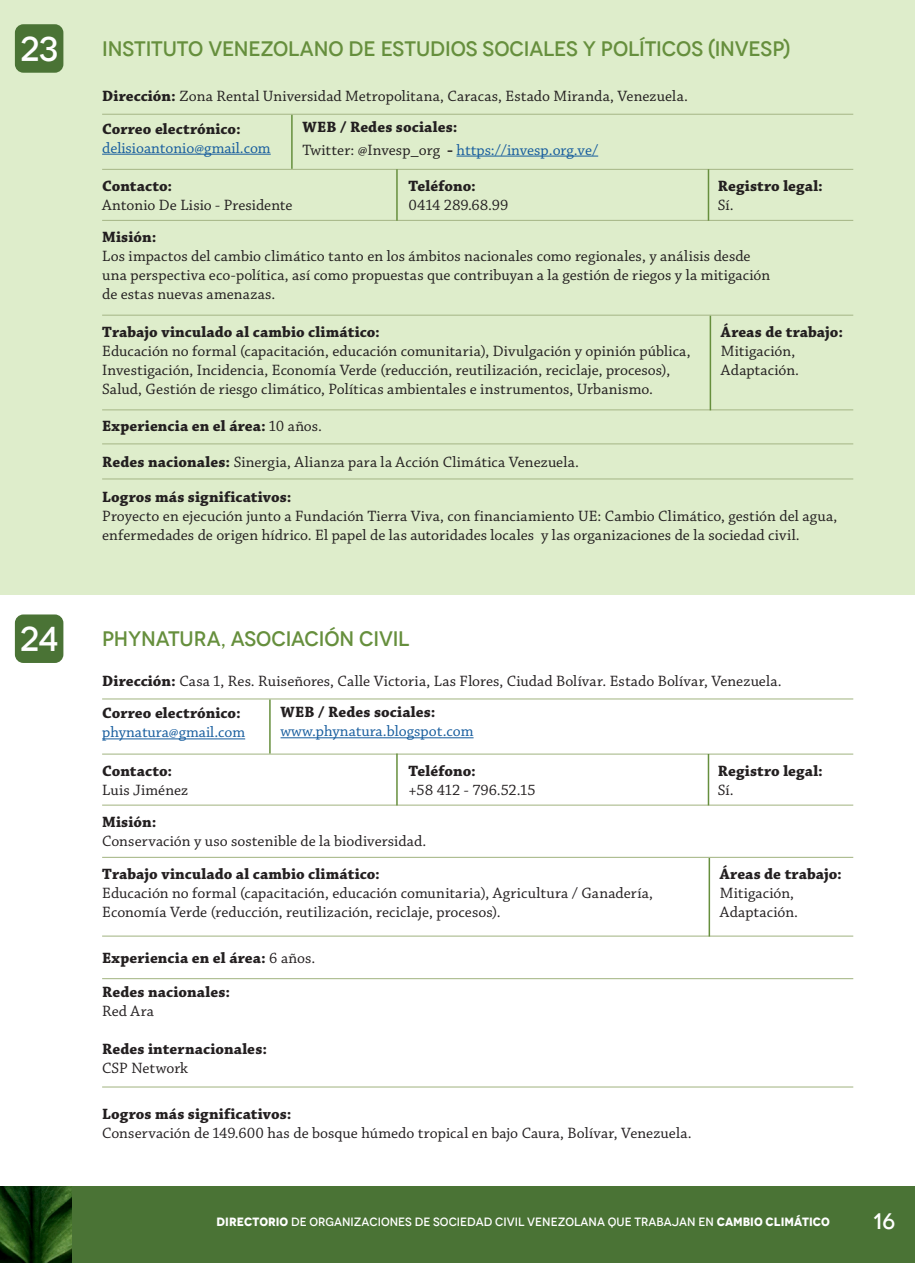
<style>
.page{position:relative;width:915px;height:1263px;background:#fff}
.page>*{position:absolute;margin:0;border:0;box-sizing:border-box;transform-origin:0 0}
.t1{font:500 34.5px "Novecento";color:#fff}
.t2{font:500 22.5px "Novecento";color:#fff}
.NOMBRES{font:500 21px "Novecento";letter-spacing:-.01em;color:#668f3d}
.t3{font:15.75px "Chaparral Pro";letter-spacing:.005em;color:#231f20}
.t4{font:700 15.75px "Chaparral Pro";letter-spacing:.005em;color:#231f20}
.t5{font:15.75px "Chaparral Pro";color:#175d9e}
.t6{font:500 12px "Novecento";color:#fff}
.s1{font-weight:700}
.s2{color:#231f20}
.s3{font-weight:700;color:#231f20}
.s4{font-weight:400}
</style>
<div class="page">
<div style="left:0;top:1186px;width:914px;height:77px;background:#4a7335"></div>
<div style="left:0;top:0;width:914px;height:594px;background:#deedcb"></div>
<div style="left:15px;top:24px;width:48px;height:49px;background:#4a7335;border-radius:9px"></div>
<div style="left:15px;top:614px;width:48px;height:49px;background:#4a7335;border-radius:9px"></div>
<img style="left:0;top:1186px;width:71px;height:77px">
<hr style="left:102px;top:738px;width:143px;height:1px;background:#175d9e">
<hr style="left:280px;top:737px;width:193px;height:1px;background:#175d9e">
<hr style="left:102px;top:698px;width:751px;height:1px;background:#abbb8d">
<hr style="left:102px;top:753px;width:751px;height:2px;background:#abbb8d">
<hr style="left:102px;top:804px;width:751px;height:2px;background:#abbb8d">
<hr style="left:102px;top:857px;width:751px;height:1px;background:#abbb8d">
<hr style="left:102px;top:935px;width:751px;height:2px;background:#abbb8d">
<hr style="left:102px;top:978px;width:751px;height:1px;background:#abbb8d">
<hr style="left:102px;top:1086px;width:751px;height:1px;background:#abbb8d">
<hr style="left:269px;top:699px;width:1px;height:54px;background:#668f3d">
<hr style="left:396px;top:753px;width:1px;height:52px;background:#668f3d">
<hr style="left:708px;top:858px;width:1px;height:78px;background:#668f3d">
<hr style="left:707px;top:754px;width:2px;height:51px;background:#668f3d">
<hr style="left:102px;top:154px;width:169px;height:1px;background:#175d9e">
<hr style="left:456px;top:156px;width:142px;height:1px;background:#175d9e">
<hr style="left:102px;top:114px;width:751px;height:1px;background:#abbb8d">
<hr style="left:102px;top:169px;width:751px;height:1px;background:#abbb8d">
<hr style="left:102px;top:220px;width:751px;height:1px;background:#abbb8d">
<hr style="left:102px;top:315px;width:751px;height:1px;background:#abbb8d">
<hr style="left:102px;top:409px;width:751px;height:1px;background:#abbb8d">
<hr style="left:102px;top:443px;width:751px;height:1px;background:#abbb8d">
<hr style="left:102px;top:478px;width:751px;height:1px;background:#abbb8d">
<hr style="left:291px;top:115px;width:1px;height:54px;background:#668f3d">
<hr style="left:396px;top:169px;width:1px;height:52px;background:#668f3d">
<hr style="left:709px;top:316px;width:2px;height:94px;background:#668f3d">
<hr style="left:707px;top:169px;width:2px;height:52px;background:#668f3d">
<p class="t1" style="left:20px;top:28px;width:40px">23</p>
<p class="NOMBRES" style="left:102px;top:36px;width:689px">INSTITUTO VENEZOLANO DE ESTUDIOS SOCIALES Y POLÍTICOS (INVESP)</p>
<p class="t3" style="left:102px;top:87px;width:587px"><span class="s1">Dirección:</span> Zona Rental Universidad Metropolitana, Caracas, Estado Miranda, Venezuela.</p>
<p class="t4" style="left:302px;top:118px;width:156px">WEB / Redes sociales:</p>
<p class="t5" style="left:302px;top:141px;width:297px"><span class="s2">Twitter: @Invesp_org</span> <span class="s3">-</span> https://invesp.org.ve/</p>
<p class="t4" style="left:102px;top:119px;width:140px">Correo electrónico:</p>
<p class="t5" style="left:102px;top:139px;width:170px">delisioantonio@gmail.com</p>
<p class="t4" style="left:102px;top:177px;width:72px">Contacto:</p>
<p class="t3" style="left:102px;top:196px;width:192px">Antonio De Lisio - Presidente</p>
<p class="t4" style="left:102px;top:228px;width:56px">Misión:</p>
<p class="t3" style="left:102px;top:247px;width:649px">Los impactos del cambio climático tanto en los ámbitos nacionales como regionales, y análisis desde</p>
<p class="t3" style="left:102px;top:266px;width:669px">una perspectiva eco-política, así como propuestas que contribuyan a la gestión de riegos y la mitigación</p>
<p class="t3" style="left:102px;top:285px;width:175px">de estas nuevas amenazas.</p>
<p class="t4" style="left:102px;top:323px;width:279px">Trabajo vinculado al cambio climático:</p>
<p class="t3" style="left:102px;top:342px;width:589px">Educación no formal (capacitación, educación comunitaria), Divulgación y opinión pública,</p>
<p class="t3" style="left:102px;top:361px;width:569px">Investigación, Incidencia, Economía Verde (reducción, reutilización, reciclaje, procesos),</p>
<p class="t3" style="left:102px;top:380px;width:552px">Salud, Gestión de riesgo climático, Políticas ambientales e instrumentos, Urbanismo.</p>
<p class="t4" style="left:102px;top:416px;width:221px">Experiencia en el área: <span class="s4">10 años.</span></p>
<p class="t3" style="left:102px;top:453px;width:478px"><span class="s1">Redes nacionales:</span> Sinergia, Alianza para la Acción Climática Venezuela.</p>
<p class="t4" style="left:102px;top:487px;width:191px">Logros más significativos:</p>
<p class="t3" style="left:102px;top:507px;width:736px">Proyecto en ejecución junto a Fundación Tierra Viva, con financiamiento UE: Cambio Climático, gestión del agua,</p>
<p class="t3" style="left:102px;top:526px;width:698px">enfermedades de origen hídrico. El papel de las autoridades locales y las organizaciones de la sociedad civil.</p>
<p class="t4" style="left:408px;top:177px;width:69px">Teléfono:</p>
<p class="t3" style="left:408px;top:196px;width:101px">0414 289.68.99</p>
<p class="t4" style="left:717px;top:177px;width:107px">Registro legal:</p>
<p class="t3" style="left:717px;top:196px;width:17px">Sí.</p>
<p class="t4" style="left:720px;top:323px;width:124px">Áreas de trabajo:</p>
<p class="t3" style="left:720px;top:342px;width:76px">Mitigación,</p>
<p class="t3" style="left:720px;top:361px;width:80px">Adaptación.</p>
<p class="t1" style="left:20px;top:618px;width:40px">24</p>
<p class="NOMBRES" style="left:102px;top:626px;width:309px">PHYNATURA, ASOCIACIÓN CIVIL</p>
<p class="t3" style="left:102px;top:673px;width:681px"><span class="s1">Dirección:</span> Casa 1, Res. Ruiseñores, Calle Victoria, Las Flores, Ciudad Bolívar. Estado Bolívar, Venezuela.</p>
<p class="t4" style="left:280px;top:702px;width:156px">WEB / Redes sociales:</p>
<p class="t5" style="left:280px;top:722px;width:194px">www.phynatura.blogspot.com</p>
<p class="t4" style="left:102px;top:704px;width:140px">Correo electrónico:</p>
<p class="t5" style="left:102px;top:724px;width:144px">phynatura@gmail.com</p>
<p class="t4" style="left:102px;top:761px;width:72px">Contacto:</p>
<p class="t3" style="left:102px;top:781px;width:87px">Luis Jiménez</p>
<p class="t4" style="left:102px;top:813px;width:56px">Misión:</p>
<p class="t3" style="left:102px;top:832px;width:325px">Conservación y uso sostenible de la biodiversidad.</p>
<p class="t4" style="left:102px;top:865px;width:279px">Trabajo vinculado al cambio climático:</p>
<p class="t3" style="left:102px;top:884px;width:552px">Educación no formal (capacitación, educación comunitaria), Agricultura / Ganadería,</p>
<p class="t3" style="left:102px;top:903px;width:400px">Economía Verde (reducción, reutilización, reciclaje, procesos).</p>
<p class="t4" style="left:102px;top:949px;width:215px">Experiencia en el área: <span class="s4">6 años.</span></p>
<p class="t4" style="left:102px;top:983px;width:129px">Redes nacionales:</p>
<p class="t3" style="left:102px;top:1002px;width:53px">Red Ara</p>
<p class="t4" style="left:102px;top:1040px;width:166px">Redes internacionales:</p>
<p class="t3" style="left:102px;top:1059px;width:87px">CSP Network</p>
<p class="t4" style="left:102px;top:1104px;width:191px">Logros más significativos:</p>
<p class="t3" style="left:102px;top:1124px;width:590px">Conservación de 149.600 has de bosque húmedo tropical en bajo Caura, Bolívar, Venezuela.</p>
<p class="t4" style="left:408px;top:761px;width:69px">Teléfono:</p>
<p class="t3" style="left:408px;top:781px;width:129px">+58 412 - 796.52.15</p>
<p class="t4" style="left:717px;top:761px;width:107px">Registro legal:</p>
<p class="t3" style="left:717px;top:781px;width:17px">Sí.</p>
<p class="t4" style="left:719px;top:865px;width:124px">Áreas de trabajo:</p>
<p class="t3" style="left:719px;top:884px;width:76px">Mitigación,</p>
<p class="t3" style="left:719px;top:903px;width:80px">Adaptación.</p>
<p class="t6" style="left:216px;top:1215px;width:614px"><span class="s1">DIRECTORIO</span> DE ORGANIZACIONES DE SOCIEDAD CIVIL VENEZOLANA QUE TRABAJAN EN <span class="s1">CAMBIO CLIMÁTICO</span></p>
<p class="t2" style="left:873px;top:1208px;width:23px">16</p>
</div>
